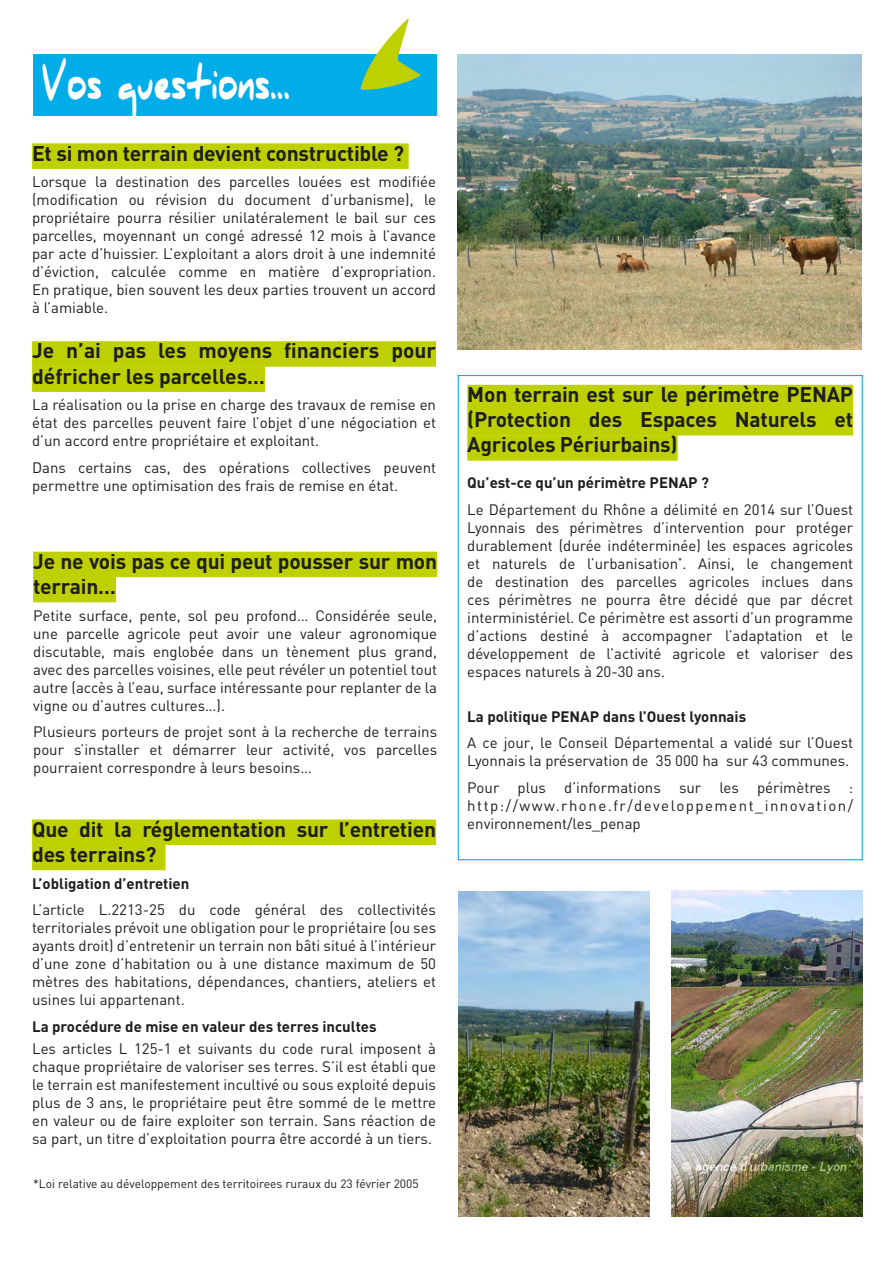
<style>
.page{position:relative;width:893px;height:1263px;background:#fff}
.page>*{position:absolute;margin:0;border:0;box-sizing:border-box;transform-origin:0 0}
.t1{font:900 45px "Daniel";color:#fff;scale:.67 1}
.t2{font:700 21px/25.2px "DIN";letter-spacing:-.01em;color:#1d1d1b}
.t3{font:15px/18px "DIN";color:#1d1d1b;text-align:justify}
.t4{font:700 15px "DIN";color:#1d1d1b}
.t5{font:12px "DIN";color:#1d1d1b}
</style>
<div class="page">
<div style="left:32px;top:819px;width:404px;height:26px;background:#bed000"></div>
<div style="left:32px;top:845px;width:133px;height:25px;background:#bed000"></div>
<div style="left:33px;top:552px;width:404px;height:25px;background:#bed000"></div>
<div style="left:33px;top:577px;width:83px;height:25px;background:#bed000"></div>
<div style="left:32px;top:341px;width:404px;height:26px;background:#bed000"></div>
<div style="left:32px;top:366px;width:233px;height:26px;background:#bed000"></div>
<img style="left:458px;top:54px;width:404px;height:295px">
<div style="left:33px;top:54px;width:404px;height:62px;background:#00ade9"></div>
<div style="left:32px;top:143px;width:377px;height:26px;background:#bed000"></div>
<svg style="left:361px;top:19px;width:60px;height:71px"></svg>
<div style="left:467px;top:385px;width:386px;height:25px;background:#bed000"></div>
<div style="left:467px;top:410px;width:386px;height:25px;background:#bed000"></div>
<div style="left:467px;top:435px;width:211px;height:26px;background:#bed000"></div>
<img style="left:459px;top:892px;width:191px;height:325px">
<img style="left:671px;top:891px;width:192px;height:326px">
<h1 class="t1" style="left:42px;top:57px;width:372px">Vos questions...</h1>
<h2 class="t2" style="left:32px;top:140px;width:374px">Et si mon terrain devient constructible ?</h2>
<p class="t3" style="left:32px;top:172px;width:405px">Lorsque la destination des parcelles louées est modifiée (modification ou révision du document d’urbanisme), le propriétaire pourra résilier unilatéralement le bail sur ces parcelles, moyennant un congé adressé 12 mois à l’avance par acte d’huissier. L’exploitant a alors droit à une indemnité d’éviction, calculée comme en matière d’expropriation.<br>En pratique, bien souvent les deux parties trouvent un accord à l’amiable.</p>
<h2 class="t2" style="left:32px;top:337px;width:405px">Je n’ai pas les moyens financiers pour défricher les parcelles…</h2>
<p class="t3" style="left:32px;top:395px;width:405px">La réalisation ou la prise en charge des travaux de remise en état des parcelles peuvent faire l’objet d’une négociation et d’un accord entre propriétaire et exploitant.</p>
<p class="t3" style="left:32px;top:458px;width:405px">Dans certains cas, des opérations collectives peuvent permettre une optimisation des frais de remise en état.</p>
<h2 class="t2" style="left:33px;top:548px;width:405px">Je ne vois pas ce qui peut pousser sur mon terrain…</h2>
<p class="t3" style="left:33px;top:606px;width:405px">Petite surface, pente, sol peu profond… Considérée seule, une parcelle agricole peut avoir une valeur agronomique discutable, mais englobée dans un tènement plus grand, avec des parcelles voisines, elle peut révéler un potentiel tout autre (accès à l’eau, surface intéressante pour replanter de la vigne ou d’autres cultures…).</p>
<p class="t3" style="left:33px;top:722px;width:405px">Plusieurs porteurs de projet sont à la recherche de terrains pour s’installer et démarrer leur activité, vos parcelles pourraient correspondre à leurs besoins…</p>
<h2 class="t2" style="left:32px;top:816px;width:405px">Que dit la réglementation sur l’entretien des terrains?</h2>
<p class="t4" style="left:32px;top:873px;width:159px">L’obligation d’entretien</p>
<p class="t3" style="left:32px;top:900px;width:405px">L’article L.2213-25 du code général des collectivités territoriales prévoit une obligation pour le propriétaire (ou ses ayants droit) d’entretenir un terrain non bâti situé à l’intérieur d’une zone d’habitation ou à une distance maximum de 50 mètres des habitations, dépendances, chantiers, ateliers et usines lui appartenant.</p>
<p class="t4" style="left:32px;top:1016px;width:346px">La procédure de mise en valeur des terres incultes</p>
<p class="t3" style="left:32px;top:1039px;width:405px">Les articles L 125-1 et suivants du code rural imposent à chaque propriétaire de valoriser ses terres. S’il est établi que le terrain est manifestement incultivé ou sous exploité depuis plus de 3 ans, le propriétaire peut être sommé de le mettre en valeur ou de faire exploiter son terrain. Sans réaction de sa part, un titre d’exploitation pourra être accordé à un tiers.</p>
<p class="t5" style="left:33px;top:1176px;width:387px">*Loi relative au développement des territoirees ruraux du 23 février 2005</p>
<h2 class="t2" style="left:467px;top:381px;width:387px;text-align:justify">Mon terrain est sur le périmètre PENAP (Protection des Espaces Naturels et Agricoles Périurbains)</h2>
<p class="t4" style="left:467px;top:473px;width:243px">Qu’est-ce qu’un périmètre PENAP ?</p>
<p class="t3" style="left:467px;top:500px;width:387px">Le Département du Rhône a délimité en 2014 sur l’Ouest Lyonnais des périmètres d’intervention pour protéger durablement (durée indéterminée) les espaces agricoles et naturels de l’urbanisation<sup>*</sup>. Ainsi, le changement de destination des parcelles agricoles inclues dans ces périmètres ne pourra être décidé que par décret interministériel. Ce périmètre est assorti d’un programme d’actions destiné à accompagner l’adaptation et le développement de l’activité agricole et valoriser des espaces naturels à 20-30 ans.</p>
<p class="t4" style="left:467px;top:706px;width:280px">La politique PENAP dans l’Ouest lyonnais</p>
<p class="t3" style="left:467px;top:733px;width:387px">A ce jour, le Conseil Départemental a validé sur l’Ouest<br>Lyonnais la préservation de 35 000 ha sur 43 communes.</p>
<p class="t3" style="left:467px;top:778px;width:387px">Pour plus d’informations sur les périmètres : http://www.rhone.fr/developpement_innovation/ environnement/les_penap</p>
</div>
